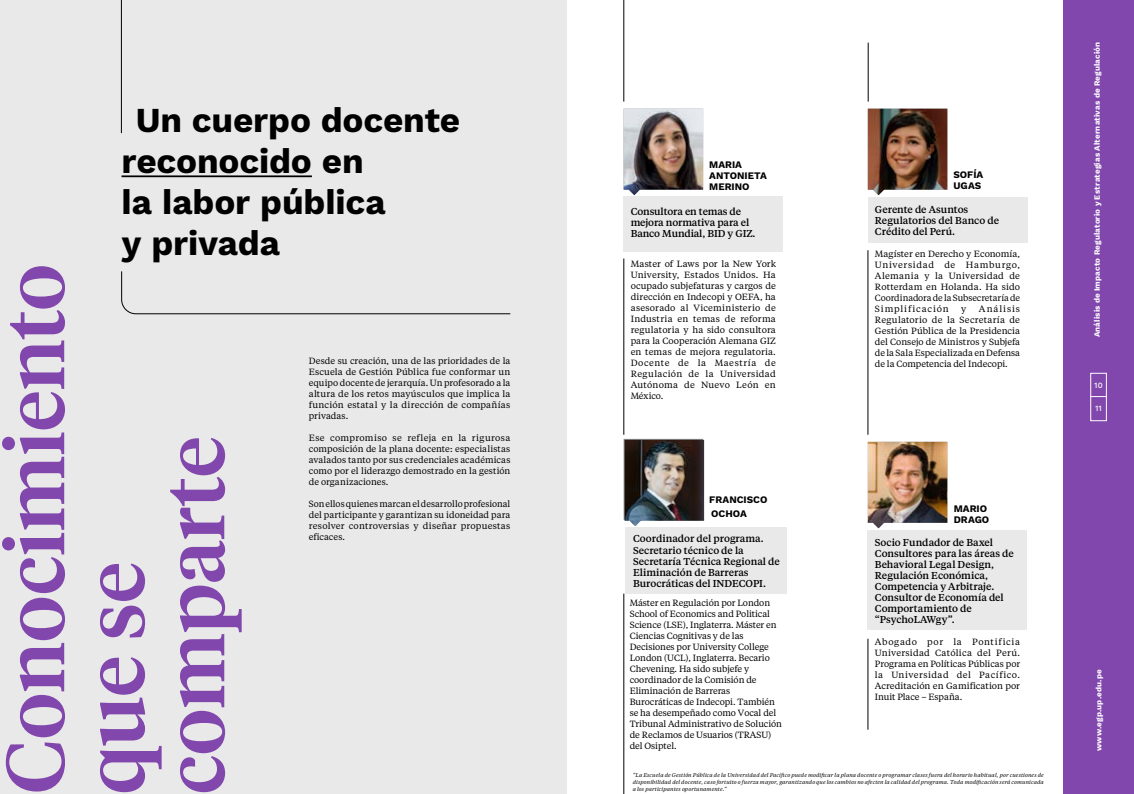
<style>
.page{position:relative;width:1134px;height:794px;background:#fff}
.page>*{position:absolute;margin:0;border:0;box-sizing:border-box;transform-origin:0 0}
.t1{font:500 82px/80px "Tiempos Headline";color:#8147ad}
.t2{font:700 35px/41px "Work Sans";letter-spacing:-.005em;color:#000}
.t3{font:500 10px/11px "Tiempos Text";letter-spacing:-.005em;color:#000}
.t4{font:700 10px/11px "Work Sans";color:#000}
.t5{font:9px/11px "Tiempos Text";letter-spacing:-.01em;color:#000;text-align:justify}
.t6{font:700 8px "Work Sans";letter-spacing:.02em;color:#fff}
.t7{font:500 8px "Work Sans";color:#fff}
.t8{font:italic 5.5px/6.6px "Tiempos Text";letter-spacing:.015em;color:#000;text-align:justify}
</style>
<div class="page">
<div style="left:0;top:0;width:567px;height:794px;background:#e9e9e9"></div>
<hr style="left:122px;top:175px;width:190px;height:2px;background:#000">
<hr style="left:121px;top:0;width:1px;height:133px;background:#000">
<svg style="left:121px;top:271px;width:389px;height:43px"></svg>
<hr style="left:624px;top:593px;width:1px;height:201px;background:#000">
<hr style="left:624px;top:258px;width:1px;height:177px;background:#000">
<hr style="left:624px;top:0;width:1px;height:102px;background:#000">
<hr style="left:868px;top:43px;width:1px;height:59px;background:#000">
<hr style="left:868px;top:639px;width:1px;height:90px;background:#000">
<hr style="left:868px;top:250px;width:1px;height:185px;background:#000">
<div style="left:868px;top:197px;width:159px;height:45px;background:#e9e9e9"></div>
<img style="left:868px;top:109px;width:79px;height:86px">
<div style="left:868px;top:530px;width:159px;height:99px;background:#e9e9e9"></div>
<img style="left:868px;top:442px;width:79px;height:86px">
<div style="left:626px;top:527px;width:161px;height:67px;background:#e9e9e9"></div>
<svg style="left:624px;top:439px;width:79px;height:82px"></svg>
<img style="left:625px;top:440px;width:79px;height:86px">
<div style="left:624px;top:197px;width:159px;height:55px;background:#e9e9e9"></div>
<img style="left:624px;top:109px;width:79px;height:86px">
<div style="left:1063px;top:0;width:71px;height:794px;background:#8147ad"></div>
<svg style="left:1092px;top:396px;width:13px;height:1px"></svg>
<div style="left:1090px;top:373px;width:17px;height:48px;border:1px solid #fff"></div>
<h2 class="t2" style="left:122px;top:101px;width:340px;text-indent:14px">Un cuerpo docente reconocido en<br>la labor pública<br>y privada</h2>
<h1 class="t1" style="left:-9px;top:794px;width:531px;rotate:-90deg">Conocimiento que se comparte</h1>
<p class="t5" style="left:309px;top:355px;width:203px">Desde su creación, una de las prioridades de la Escuela de Gestión Pública fue conformar un equipo docente de jerarquía. Un profesorado a la altura de los retos mayúsculos que implica la función estatal y la dirección de compañías privadas.</p>
<p class="t5" style="left:309px;top:432px;width:203px">Ese compromiso se refleja en la rigurosa composición de la plana docente: especialistas avalados tanto por sus credenciales académicas como por el liderazgo demostrado en la gestión de organizaciones.</p>
<p class="t5" style="left:309px;top:498px;width:203px">Son ellos quienes marcan el desarrollo profesional del participante y garantizan su idoneidad para resolver controversias y diseñar propuestas eficaces.</p>
<p class="t4" style="left:709px;top:160px;width:59px">MARIA<br>ANTONIETA<br>MERINO</p>
<p class="t3" style="left:631px;top:206px;width:126px">Consultora en temas de mejora normativa para el<br>Banco Mundial, BID y GIZ.</p>
<p class="t5" style="left:631px;top:258px;width:147px">Master of Laws por la New York University, Estados Unidos. Ha ocupado subjefaturas y cargos de dirección en Indecopi y OEFA, ha asesorado al Viceministerio de Industria en temas de reforma regulatoria y ha sido consultora para la Cooperación Alemana GIZ en temas de mejora regulatoria.<br>Docente de la Maestría de Regulación de la Universidad Autónoma de Nuevo León en México.</p>
<p class="t4" style="left:709px;top:492px;width:60px;line-height:14.9px">FRANCISCO<br>OCHOA</p>
<p class="t3" style="left:633px;top:533px;width:148px">Coordinador del programa.<br>Secretario técnico de la<br>Secretaría Técnica Regional de<br>Eliminación de Barreras<br>Burocráticas del INDECOPI.</p>
<p class="t5" style="left:630px;top:597px;width:154px;text-align:left">Máster en Regulación por London<br>School of Economics and Political<br>Science (LSE), Inglaterra. Máster en<br>Ciencias Cognitivas y de las<br>Decisiones por University College<br>London (UCL), Inglaterra. Becario<br>Chevening. Ha sido subjefe y coordinador de la Comisión de<br>Eliminación de Barreras<br>Burocráticas de Indecopi. También se ha desempeñado como Vocal del<br>Tribunal Administrativo de Solución de Reclamos de Usuarios (TRASU) del Osiptel.</p>
<p class="t4" style="left:953px;top:170px;width:31px">SOFÍA<br>UGAS</p>
<p class="t3" style="left:875px;top:203px;width:126px">Gerente de Asuntos<br>Regulatorios del Banco de<br>Crédito del Perú.</p>
<p class="t5" style="left:875px;top:248px;width:147px">Magíster en Derecho y Economía, Universidad de Hamburgo, Alemania y la Universidad de Rotterdam en Holanda. Ha sido Coordinadora de la Subsecretaría de Simplificación</p>
<p class="t5" style="left:875px;top:303px;width:147px;text-indent:104px">Análisis Regulatorio de la Secretaría de Gestión Pública de la Presidencia del Consejo de Ministros y Subjefa de la Sala Especializada en Defensa de la Competencia del Indecopi.</p>
<p class="t5" style="left:961px;top:303px;width:7px">y</p>
<p class="t4" style="left:954px;top:503px;width:37px">MARIO<br>DRAGO</p>
<p class="t3" style="left:875px;top:536px;width:140px">Socio Fundador de Baxel<br>Consultores para las áreas de<br>Behavioral Legal Design,<br>Regulación Económica,<br>Competencia y Arbitraje.<br>Consultor de Economía del<br>Comportamiento de “PsychoLAWgy”.</p>
<p class="t5" style="left:875px;top:635px;width:147px">Abogado por la Pontificia Universidad Católica del Perú.<br>Programa en Políticas Públicas por la Universidad del Pacífico.<br>Acreditación en Gamification por Inuit Place – España.</p>
<p class="t8" style="left:633px;top:772px;width:413px">“La Escuela de Gestión Pública de la Universidad del Pacífico puede modificar la plana docente o programar clases fuera del horario habitual, por cuestiones de disponibilidad del docente, caso fortuito o fuerza mayor, garantizando que los cambios no afecten la calidad del programa. Toda modificación será comunicada a los participantes oportunamente.”</p>
<p class="t6" style="left:1092px;top:337px;width:297px;rotate:-90deg">Análisis de Impacto Regulatorio y Estrategias Alternativas de Regulación</p>
<p class="t7" style="left:1094px;top:381px;width:10px">10</p>
<p class="t7" style="left:1095px;top:404px;width:8px">11</p>
<p class="t6" style="left:1094px;top:751px;width:83px;rotate:-90deg">www.egp.up.edu.pe</p>
</div>
